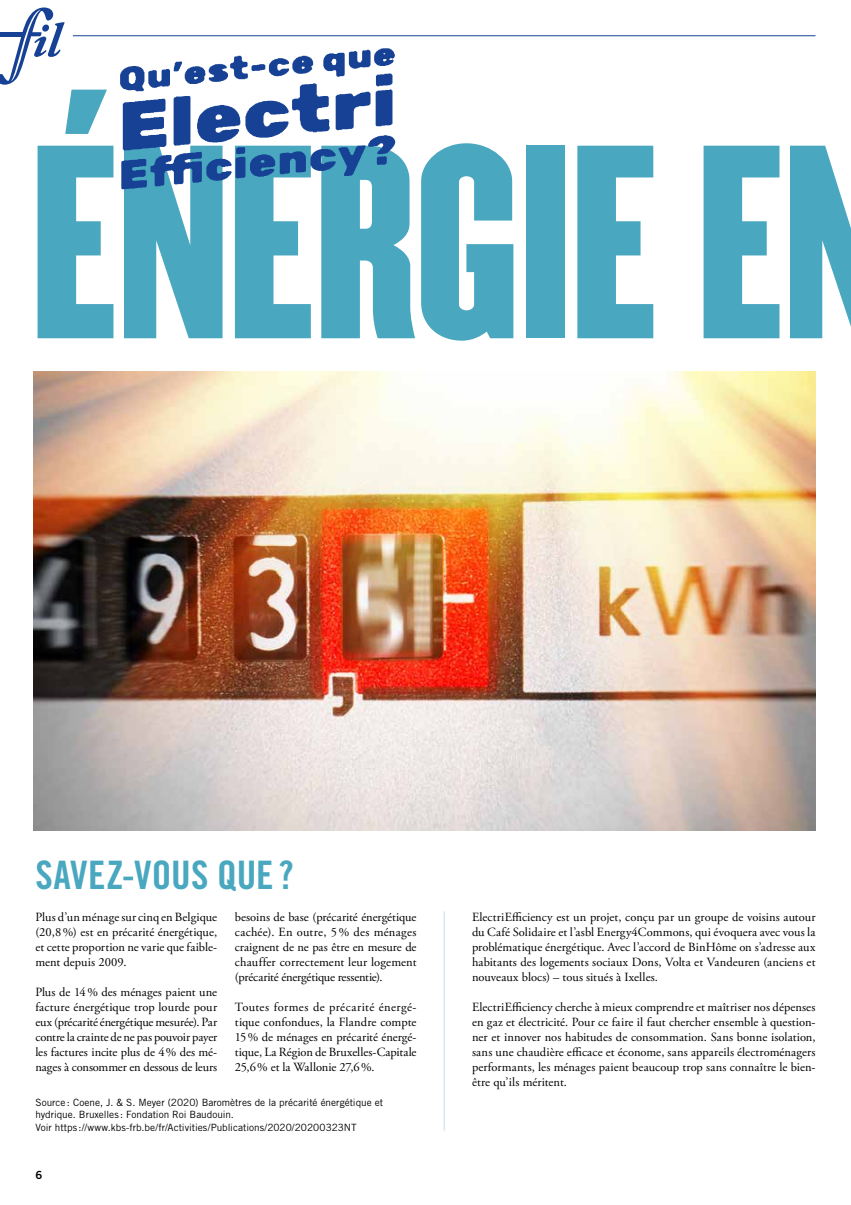
<style>
.page{position:relative;width:851px;height:1205px;background:#fff}
.page>*{position:absolute;margin:0;border:0;box-sizing:border-box;transform-origin:0 0}
.t1{font:240.62px "Champion HTF Lightweight";letter-spacing:-.015em;color:#49a7bf}
.t2{font:39.25px "Trade Gothic LT Std Bd Cn 20";letter-spacing:.005em;color:#49a7bf}
.t3{font:12.5px/15px "Adobe Garamond Pro";color:#000;text-align:justify}
.t4{font:11.25px "Trade Gothic LT Std Bd 2";color:#000}
.t5{font:10px/12.5px "Trade Gothic LT Std";color:#000}
</style>
<div class="page">
<svg style="left:0;top:8px;width:65px;height:77px"></svg>
<hr style="left:73px;top:35px;width:742px;height:1px;background:#164194">
<hr style="left:443px;top:911px;width:2px;height:219px;background:#d0e2eb">
<img style="left:34px;top:371px;width:781px;height:459px">
<img style="left:120px;top:48px;width:276px;height:142px">
<h1 class="t1" style="left:29px;top:86px;width:869px">ÉNERGIE EN</h1>
<h2 class="t2" style="left:35px;top:851px;width:260px">SAVEZ-VOUS QUE ?</h2>
<p class="t3" style="left:35px;top:909px;width:183px">Plus d’un ménage sur cinq en Belgique (20,8%) est en précarité énergétique, et cette proportion ne varie que faible&shy;ment depuis 2009.</p>
<p class="t3" style="left:35px;top:984px;width:183px">Plus de 14% des ménages paient une facture énergétique trop lourde pour eux (précarité énergétique mesurée). Par contre la crainte de ne pas pouvoir payer les factures incite plus de 4% des mé&shy;nages à consommer en dessous de leurs</p>
<p class="t3" style="left:235px;top:909px;width:183px">besoins de base (précarité énergétique cachée). En outre, 5 % des ménages craignent de ne pas être en mesure de chauffer correctement leur logement (précarité énergétique ressentie).</p>
<p class="t3" style="left:235px;top:999px;width:183px">Toutes formes de précarité énergé&shy;tique confondues, la Flandre compte 15% de ménages en précarité énergé&shy;tique, La Région de Bruxelles-Capitale 25,6% et la Wallonie 27,6%.</p>
<p class="t5" style="left:35px;top:1096px;width:349px">Source: Coene, J. &amp; S. Meyer (2020) Baromètres de la précarité énergétique et hydrique. Bruxelles : Fondation Roi Baudouin.<br>Voir https ://www.kbs-frb.be/fr/Activities/Publications/2020/20200323NT</p>
<p class="t4" style="left:35px;top:1168px;width:8px">6</p>
<p class="t3" style="left:472px;top:909px;width:345px">ElectriEfficiency est un projet, conçu par un groupe de voisins autour du Café Solidaire et l’asbl Energy4Commons, qui évoquera avec vous la problématique énergétique. Avec l’accord de BinHôme on s’adresse aux habitants des logements sociaux Dons, Volta et Vandeuren (anciens et nouveaux blocs) – tous situés à Ixelles.</p>
<p class="t3" style="left:472px;top:999px;width:345px">ElectriEfficiency cherche à mieux comprendre et maîtriser nos dépenses en gaz et électricité. Pour ce faire il faut chercher ensemble à question&shy;ner et innover nos habitudes de consommation. Sans bonne isolation, sans une chaudière efficace et économe, sans appareils électroménagers performants, les ménages paient beaucoup trop sans connaître le bien&shy;être qu’ils méritent.</p>
</div>
